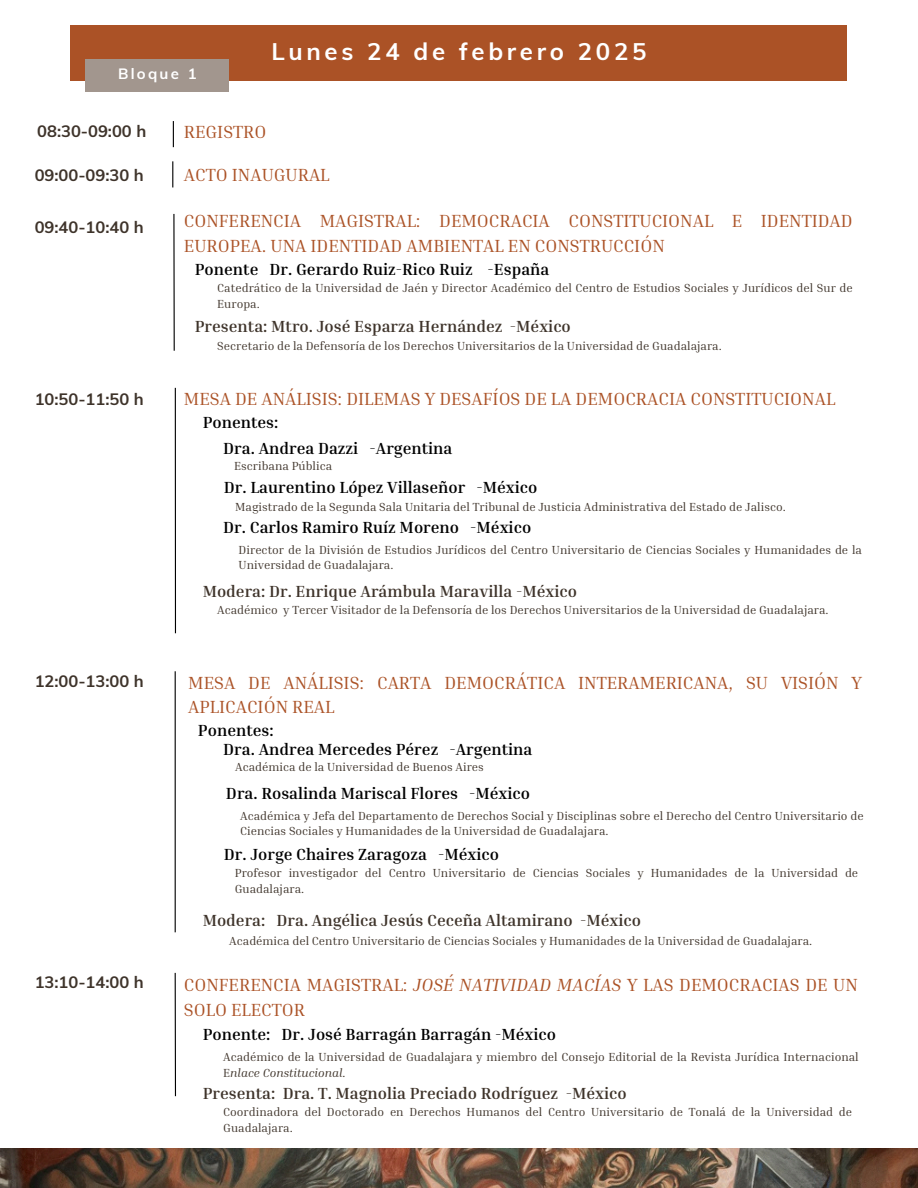
<style>
.page{position:relative;width:918px;height:1188px;background:#fff}
.page>*{position:absolute;margin:0;border:0;box-sizing:border-box;transform-origin:0 0}
.t1{font:700 24px "Muli";letter-spacing:.15em;color:#fff}
.t2{font:18px/24.8px "Inria Serif";color:#ab5226}
.t3{font:700 16.5px "Inria Serif";color:#000}
.t4{font:700 16.5px "Inria Serif";color:#3e332a}
.t5{font:700 16.5px "Muli";color:#3e332a}
.t6{font:700 15px "Muli";letter-spacing:.15em;color:#fff}
.t7{font:12px/15.8px "Inria Serif";color:#3e332a}
.s1{font-style:italic}
</style>
<div class="page">
<img style="left:0;top:1148px;width:918px;height:40px">
<div style="left:71px;top:25px;width:776px;height:56px;background:#ab5226"></div>
<svg style="left:173px;top:121px;width:1px;height:26px"></svg>
<hr style="left:173px;top:214px;width:2px;height:137px;background:#000">
<hr style="left:175px;top:388px;width:1px;height:245px;background:#000">
<div style="left:85px;top:59px;width:144px;height:33px;background:#a2968e"></div>
<svg style="left:172px;top:161px;width:1px;height:26px"></svg>
<hr style="left:175px;top:671px;width:1px;height:261px;background:#000">
<hr style="left:175px;top:973px;width:1px;height:123px;background:#000">
<p class="t6" style="left:118px;top:64px;width:80px">Bloque 1</p>
<h3 class="t1" style="left:271px;top:36px;width:377px">Lunes 24 de febrero 2025</h3>
<h4 class="t5" style="left:37px;top:121px;width:111px">08:30-09:00 h</h4>
<h1 class="t2" style="left:184px;top:119px;width:84px">REGISTRO</h1>
<p class="t5" style="left:35px;top:164px;width:111px">09:00-09:30 h</p>
<p class="t2" style="left:184px;top:162px;width:147px">ACTO INAUGURAL</p>
<p class="t5" style="left:35px;top:216px;width:111px">09:40-10:40 h</p>
<p class="t2" style="left:184px;top:208px;width:670px">CONFERENCIA MAGISTRAL: DEMOCRACIA CONSTITUCIONAL E IDENTIDAD<br>EUROPEA. UNA IDENTIDAD AMBIENTAL EN CONSTRUCCIÓN</p>
<h3 class="t3" style="left:195px;top:259px;width:356px">Ponente Dr. Gerardo Ruiz-Rico Ruiz -España</h3>
<p class="t7" style="left:217px;top:279px;width:637px">Catedrático de la Universidad de Jaén y Director Académico del Centro de Estudios Sociales y Jurídicos del Sur de<br>Europa.</p>
<p class="t4" style="left:195px;top:316px;width:378px">Presenta: Mtro. José Esparza Hernández -México</p>
<h3 class="t5" style="left:35px;top:388px;width:111px">10:50-11:50 h</h3>
<p class="t5" style="left:35px;top:670px;width:111px">12:00-13:00 h</p>
<p class="t7" style="left:217px;top:337px;width:506px">Secretario de la Defensoría de los Derechos Universitarios de la Universidad de Guadalajara.</p>
<p class="t2" style="left:184px;top:386px;width:653px">MESA DE ANÁLISIS: DILEMAS Y DESAFÍOS DE LA DEMOCRACIA CONSTITUCIONAL</p>
<h3 class="t3" style="left:203px;top:412px;width:77px">Ponentes:</h3>
<p class="t3" style="left:223px;top:438px;width:231px">Dra. Andrea Dazzi -Argentina</p>
<h3 class="t7" style="left:234px;top:458px;width:99px">Escribana Pública</h3>
<h3 class="t3" style="left:224px;top:477px;width:315px">Dr. Laurentino López Villaseñor -México</h3>
<p class="t7" style="left:235px;top:498px;width:552px">Magistrado de la Segunda Sala Unitaria del Tribunal de Justicia Administrativa del Estado de Jalisco.</p>
<p class="t3" style="left:223px;top:517px;width:309px">Dr. Carlos Ramiro Ruíz Moreno -México</p>
<h3 class="t7" style="left:239px;top:541px;width:625px">Director de la División de Estudios Jurídicos del Centro Universitario de Ciencias Sociales y Humanidades de la<br>Universidad de Guadalajara.</h3>
<h3 class="t4" style="left:203px;top:581px;width:376px">Modera: Dr. Enrique Arámbula Maravilla -México</h3>
<p class="t7" style="left:217px;top:602px;width:613px">Académico y Tercer Visitador de la Defensoría de los Derechos Universitarios de la Universidad de Guadalajara.</p>
<p class="t2" style="left:188px;top:669px;width:675px">MESA DE ANÁLISIS: CARTA DEMOCRÁTICA INTERAMERICANA, SU VISIÓN Y<br>APLICACIÓN REAL</p>
<h3 class="t3" style="left:223px;top:739px;width:311px">Dra. Andrea Mercedes Pérez -Argentina</h3>
<h3 class="t3" style="left:198px;top:720px;width:77px">Ponentes:</h3>
<h3 class="t7" style="left:235px;top:759px;width:250px">Académica de la Universidad de Buenos Aires</h3>
<p class="t3" style="left:226px;top:783px;width:306px">Dra. Rosalinda Mariscal Flores -México</p>
<h3 class="t7" style="left:240px;top:807px;width:625px">Académica y Jefa del Departamento de Derechos Social y Disciplinas sobre el Derecho del Centro Universitario de<br>Ciencias Sociales y Humanidades de la Universidad de Guadalajara.</h3>
<p class="t3" style="left:224px;top:844px;width:277px">Dr. Jorge Chaires Zaragoza -México</p>
<h3 class="t7" style="left:235px;top:865px;width:625px">Profesor investigador del Centro Universitario de Ciencias Sociales y Humanidades de la Universidad de<br>Guadalajara.</h3>
<p class="t4" style="left:203px;top:910px;width:440px">Modera: Dra. Angélica Jesús Ceceña Altamirano -México</p>
<h3 class="t7" style="left:229px;top:933px;width:585px">Académica del Centro Universitario de Ciencias Sociales y Humanidades de la Universidad de Guadalajara.</h3>
<p class="t5" style="left:35px;top:972px;width:111px">13:10-14:00 h</p>
<p class="t2" style="left:184px;top:972px;width:675px">CONFERENCIA MAGISTRAL: <span class="s1">JOSÉ NATIVIDAD MACÍAS</span> Y LAS DEMOCRACIAS DE UN<br>SOLO ELECTOR</p>
<h3 class="t3" style="left:203px;top:1024px;width:355px">Ponente: Dr. José Barragán Barragán -México</h3>
<p class="t7" style="left:223px;top:1049px;width:637px">Académico de la Universidad de Guadalajara y miembro del Consejo Editorial de la Revista Jurídica Internacional<br>E<span class="s1">nlace Constitucional.</span></p>
<h3 class="t7" style="left:223px;top:1104px;width:630px">Coordinadora del Doctorado en Derechos Humanos del Centro Universitario de Tonalá de la Universidad de<br>Guadalajara.</h3>
<h3 class="t4" style="left:203px;top:1083px;width:426px">Presenta: Dra. T. Magnolia Preciado Rodríguez -México</h3>
</div>
